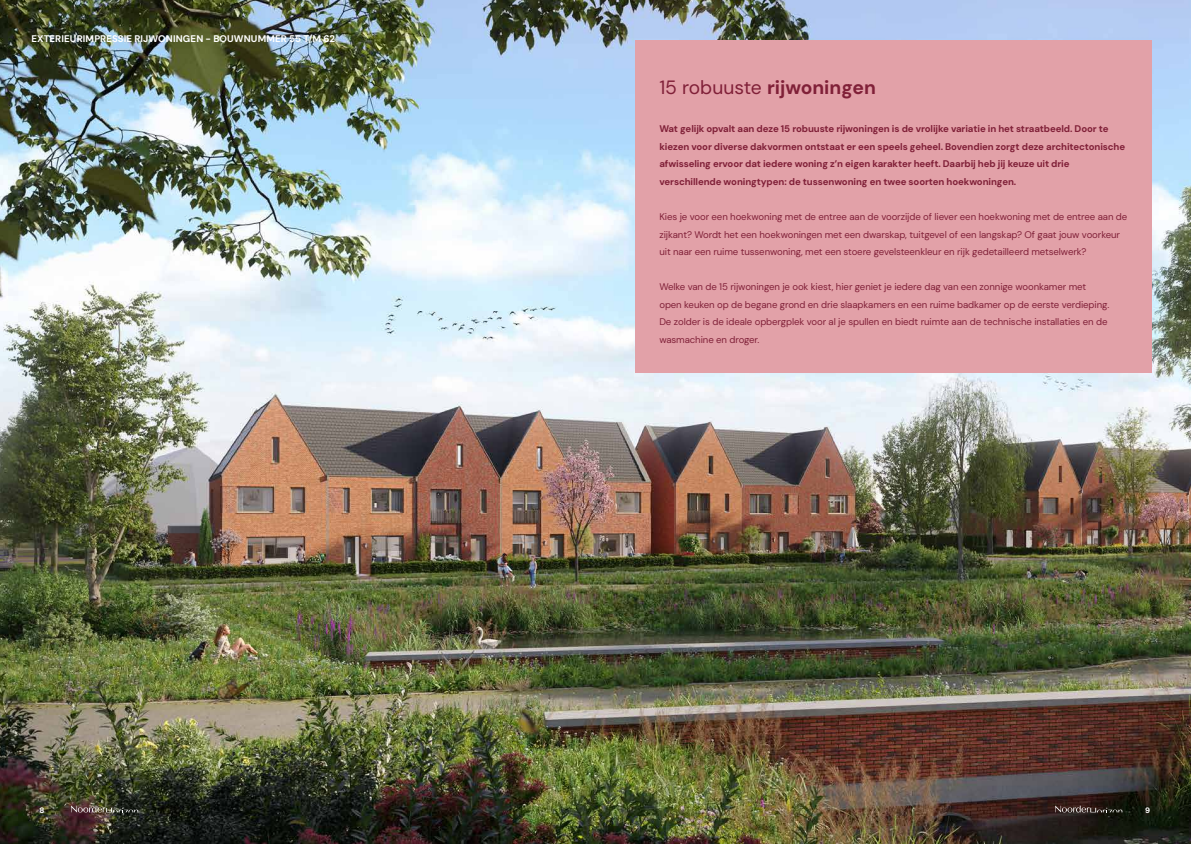
<style>
.page{position:relative;width:1191px;height:844px;background:#fff}
.page>*{position:absolute;margin:0;border:0;box-sizing:border-box;transform-origin:0 0}
.t1{font:700 19.25px "DM Sans 18 pt";color:#802038}
.t2{font:9.62px/17.5px "DM Sans 18 pt";letter-spacing:-.01em;color:#802038}
.t3{font:700 9.62px/17.5px "DM Sans 18 pt";letter-spacing:-.01em;color:#802038}
.t4{font:700 9.62px "DM Sans 18 pt";letter-spacing:.01em;color:#fff}
.t5{font:800 7.88px "DM Sans 18 pt";color:#fff}
.s1{font-weight:400}
</style>
<div class="page">
<img style="left:0;top:0;width:1191px;height:843px">
<div style="left:635px;top:40px;width:516px;height:332px;background:#e2a1a8"></div>
<svg style="left:71px;top:805px;width:67px;height:7px"></svg>
<svg style="left:1055px;top:805px;width:67px;height:7px"></svg>
<p class="t4" style="left:31px;top:33px;width:305px">EXTERIEURIMPRESSIE RIJWONINGEN - BOUWNUMMER 55 T/M 62</p>
<h1 class="t1" style="left:659px;top:75px;width:218px"><span class="s1">15 robuuste</span> rijwoningen</h1>
<p class="t3" style="left:659px;top:120px;width:467px">Wat gelijk opvalt aan deze 15 robuuste rijwoningen is de vrolijke variatie in het straatbeeld. Door te kiezen voor diverse dakvormen ontstaat er een speels geheel. Bovendien zorgt deze architectonische afwisseling ervoor dat iedere woning z’n eigen karakter heeft. Daarbij heb jij keuze uit drie verschillende woningtypen: de tussenwoning en twee soorten hoekwoningen.</p>
<p class="t2" style="left:659px;top:208px;width:469px">Kies je voor een hoekwoning met de entree aan de voorzijde of liever een hoekwoning met de entree aan de zijkant? Wordt het een hoekwoningen met een dwarskap, tuitgevel of een langskap? Of gaat jouw voorkeur uit naar een ruime tussenwoning, met een stoere gevelsteenkleur en rijk gedetailleerd metselwerk?</p>
<p class="t2" style="left:659px;top:278px;width:451px">Welke van de 15 rijwoningen je ook kiest, hier geniet je iedere dag van een zonnige woonkamer met open keuken op de begane grond en drie slaapkamers en een ruime badkamer op de eerste verdieping.<br>De zolder is de ideale opbergplek voor al je spullen en biedt ruimte aan de technische installaties en de wasmachine en droger.</p>
<p class="t5" style="left:40px;top:804px;width:7px">8</p>
<p class="t5" style="left:1145px;top:805px;width:7px">9</p>
</div>
